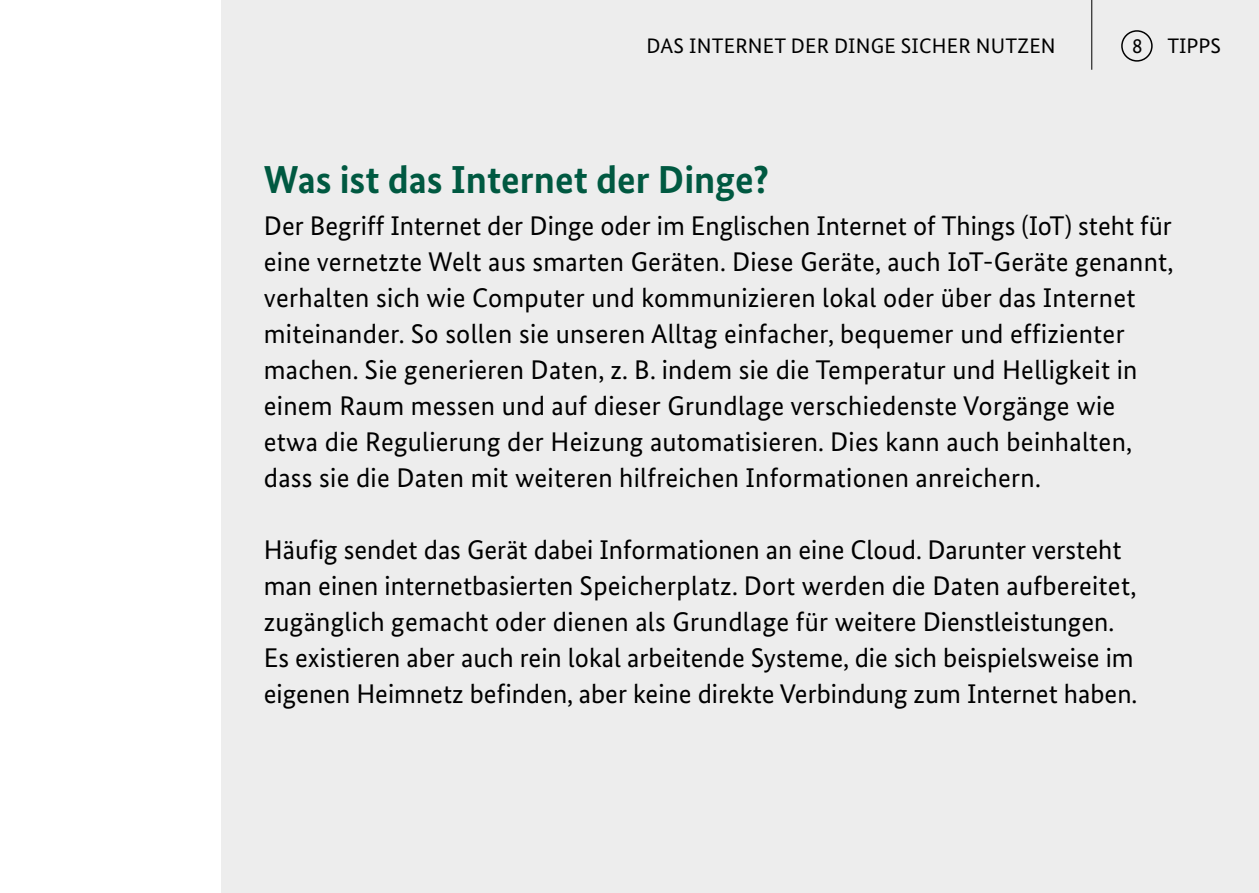
<style>
.page{position:relative;width:1259px;height:893px;background:#fff}
.page>*{position:absolute;margin:0;border:0;box-sizing:border-box;transform-origin:0 0}
.t1{font:700 39px "Bundes Sans";color:#005941}
.t2{font:27px/36px "Bundes Sans";letter-spacing:.01em;color:#000}
.t3{font:21px "Bundes Sans";letter-spacing:.01em;color:#000}
</style>
<div class="page">
<div style="left:221px;top:0;width:1038px;height:893px;background:#ededed"></div>
<div style="left:1121px;top:30px;width:31px;height:32px;border:2px solid #000;border-radius:50%"></div>
<hr style="left:1091px;top:0;width:1px;height:70px;background:#000">
<p class="t3" style="left:646px;top:33px;width:411px">DAS INTERNET DER DINGE SICHER NUTZEN</p>
<p class="t3" style="left:1132px;top:33px;width:90px">8 TIPPS</p>
<h1 class="t1" style="left:264px;top:156px;width:507px">Was ist das Internet der Dinge?</h1>
<p class="t2" style="left:264px;top:207px;width:911px">Der Begriff Internet der Dinge oder im Englischen Internet of Things (IoT) steht für eine vernetzte Welt aus smarten Geräten. Diese Geräte, auch IoT-Geräte genannt, verhalten sich wie Computer und kommunizieren lokal oder über das Internet miteinander. So sollen sie unseren Alltag einfacher, bequemer und effizienter machen. Sie generieren Daten, z. B. indem sie die Temperatur und Helligkeit in einem Raum messen und auf dieser Grundlage verschiedenste Vorgänge wie etwa die Regulierung der Heizung automatisieren. Dies kann auch beinhalten, dass sie die Daten mit weiteren hilfreichen Informationen anreichern.</p>
<p class="t2" style="left:264px;top:531px;width:875px">Häufig sendet das Gerät dabei Informationen an eine Cloud. Darunter versteht man einen internetbasierten Speicherplatz. Dort werden die Daten aufbereitet, zugänglich gemacht oder dienen als Grundlage für weitere Dienstleistungen.<br>Es existieren aber auch rein lokal arbeitende Systeme, die sich beispielsweise im eigenen Heimnetz befinden, aber keine direkte Verbindung zum Internet haben.</p>
</div>
